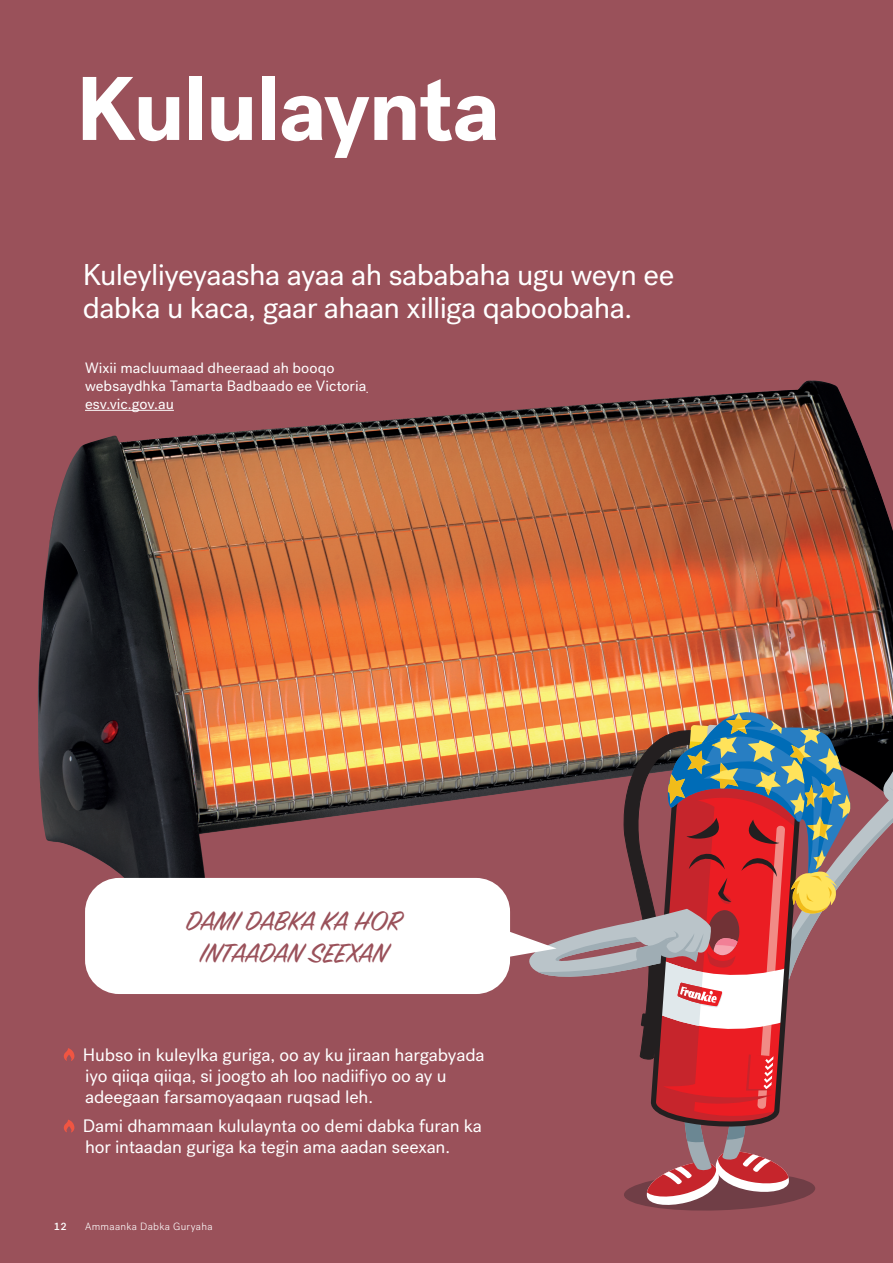
<style>
.page{position:relative;width:893px;height:1263px;background:#9a515a}
.page>*{position:absolute;margin:0;border:0;box-sizing:border-box;transform-origin:0 0}
.t1{font:700 90px "Post Grotesk";letter-spacing:-.02em;color:#fff}
.t2{font:30px/33px "Post Grotesk";letter-spacing:-.02em;color:#fff}
.t3{font:30px/31.5px "Sign Painter House Script";letter-spacing:-.015em;color:#9a515a;text-align:center;scale:1.08 1}
.t4{font:18px/21px "Post Grotesk";letter-spacing:-.005em;color:#fff}
.t5{font:15px/18px "Post Grotesk";letter-spacing:.005em;color:#fff}
.t6{font:300 10.5px "Post Grotesk";letter-spacing:.03em;color:#fff}
.t7{font:500 10.5px "Post Grotesk";color:#fff}
</style>
<div class="page">
<img style="left:38px;top:380px;width:855px;height:526px">
<svg style="left:64px;top:1048px;width:10px;height:13px"></svg>
<svg style="left:64px;top:1119px;width:10px;height:13px"></svg>
<svg style="left:493px;top:700px;width:400px;height:510px"></svg>
<div style="left:85px;top:878px;width:425px;height:116px;background:#fff;border-radius:34px"></div>
<hr style="left:85px;top:410px;width:89px;height:1px;background:#fff">
<p class="t1" style="left:76px;top:52px;width:425px">Kululaynta</p>
<p class="t2" style="left:83px;top:258px;width:593px">Kuleyliyeyaasha ayaa ah sababaha ugu weyn ee dabka u kaca, gaar ahaan xilliga qaboobaha.</p>
<p class="t5" style="left:85px;top:359px;width:283px">Wixii macluumaad dheeraad ah booqo websaydhka Tamarta Badbaado ee Victoria esv.vic.gov.au</p>
<p class="t3" style="left:186px;top:909px;width:202px">DAMI DABKA KA HOR<br>INTAADAN SEEXAN</p>
<p class="t4" style="left:83px;top:1044px;width:403px">Hubso in kuleylka guriga, oo ay ku jiraan hargabyada iyo qiiqa qiiqa, si joogto ah loo nadiifiyo oo ay u adeegaan farsamoyaqaan ruqsad leh.</p>
<p class="t4" style="left:83px;top:1116px;width:401px">Dami dhammaan kululaynta oo demi dabka furan ka hor intaadan guriga ka tegin ama aadan seexan.</p>
<p class="t7" style="left:54px;top:1219px;width:14px">12</p>
<p class="t6" style="left:85px;top:1220px;width:129px">Ammaanka Dabka Guryaha</p>
</div>
